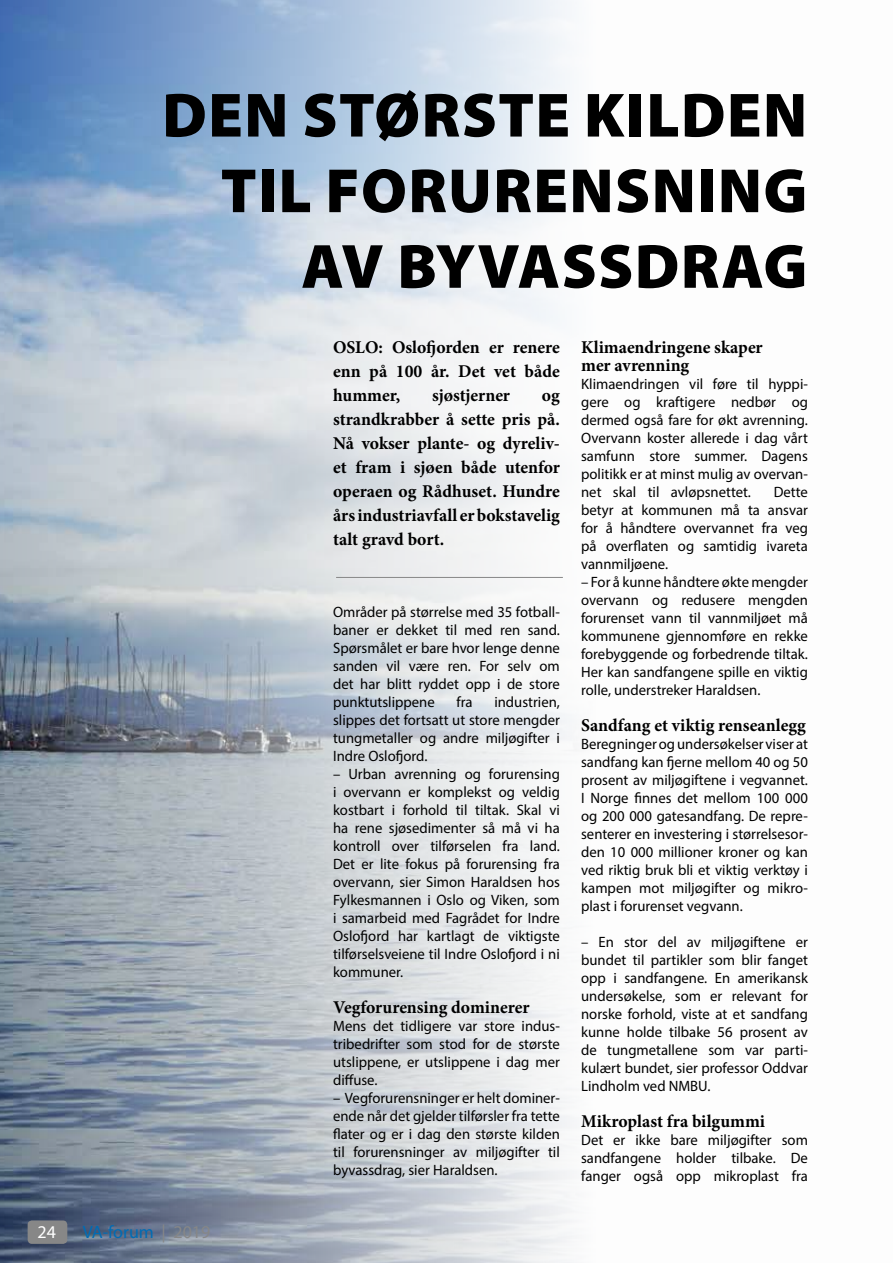
<style>
.page{position:relative;width:893px;height:1263px;background:#fff}
.page>*{position:absolute;margin:0;border:0;box-sizing:border-box;transform-origin:0 0}
.t1{font:900 63px/75.6px "Myriad Pro";letter-spacing:.02em;color:#000;text-align:right}
.t2{font:700 18px/24px "Minion Pro";color:#000;text-align:justify}
.t3{font:18px "Myriad Pro";color:#006cb5}
.t4{font:18px "Myriad Pro";color:#fff}
.t5{font:15px/18px "Myriad Pro";color:#000;text-align:justify}
.s1{color:#878787}
</style>
<div class="page">
<img style="left:0;top:0;width:145px;height:1263px">
<img style="left:145px;top:0;width:432px;height:1263px">
<hr style="left:336px;top:577px;width:227px;height:1px;background:#878787">
<div style="left:28px;top:1220px;width:39px;height:24px;background:#878787;border-radius:4px"></div>
<h1 class="t1" style="left:162px;top:78px;width:647px">DEN STØRSTE KILDEN<br>TIL FORURENSNING<br>AV BYVASSDRAG</h1>
<p class="t4" style="left:38px;top:1220px;width:20px">24</p>
<p class="t3" style="left:83px;top:1220px;width:129px">VA-forum <span class="s1">| 2019</span></p>
<p class="t2" style="left:333px;top:335px;width:228px">OSLO: Oslofjorden er renere enn på 100 år. Det vet både hummer,</p>
<p class="t2" style="left:432px;top:383px;width:80px">sjøstjerner</p>
<p class="t2" style="left:333px;top:383px;width:228px;text-indent:209px">og strandkrabber å sette pris på.<br>Nå vokser plante- og dyreliv&shy;et fram i sjøen både utenfor operaen og Rådhuset. Hundre års industriavfall er bokstavelig talt gravd bort.</p>
<p class="t5" style="left:333px;top:603px;width:228px">Områder på størrelse med 35 fotball&shy;baner er dekket til med ren sand.<br>Spørsmålet er bare hvor lenge denne sanden vil være ren. For selv om det har blitt ryddet opp i de store punktutslippene</p>
<p class="t5" style="left:456px;top:693px;width:18px">fra</p>
<p class="t5" style="left:333px;top:693px;width:228px;text-indent:161px">industrien, slippes det fortsatt ut store mengder tungmetaller og andre miljøgifter i Indre Oslofjord.</p>
<p class="t5" style="left:333px;top:765px;width:228px">– Urban avrenning og forurensing i overvann er komplekst og veldig kostbart i forhold til tiltak. Skal vi ha rene sjøsedimenter så må vi ha kontroll over tilførselen fra land.<br>Det er lite fokus på forurensing fra overvann, sier Simon Haraldsen hos Fylkesmannen i Oslo og Viken, som i samarbeid med Fagrådet for Indre Oslofjord har kartlagt de viktigste tilførselsveiene til Indre Oslofjord i ni kommuner.</p>
<p class="t2" style="left:333px;top:995px;width:198px">Vegforurensing dominerer</p>
<p class="t5" style="left:333px;top:1017px;width:228px">Mens det tidligere var store indus&shy;tribedrifter som stod for de største utslippene, er utslippene i dag mer diffuse.</p>
<p class="t5" style="left:333px;top:1089px;width:228px">– Vegforurensninger er helt dominer&shy;ende når det gjelder tilførsler fra tette flater og er i dag den største kilden til forurensninger av miljøgifter til byvassdrag, sier Haraldsen.</p>
<p class="t2" style="left:581px;top:338px;width:183px;line-height:18px">Klimaendringene skaper mer avrenning</p>
<p class="t5" style="left:581px;top:375px;width:228px">Klimaendringen vil føre til hyppi&shy;gere og kraftigere nedbør og dermed også fare for økt avrenning.<br>Overvann koster allerede i dag vårt samfunn store summer. Dagens politikk er at minst mulig av overvan&shy;net skal til avløpsnettet.</p>
<p class="t5" style="left:581px;top:483px;width:228px;text-indent:193px">Dette betyr at kommunen må ta ansvar for å håndtere overvannet fra veg på overflaten og samtidig ivareta vannmiljøene.</p>
<p class="t5" style="left:581px;top:573px;width:228px">– For å kunne håndtere økte mengder overvann og redusere mengden forurenset vann til vannmiljøet må kommunene gjennomføre en rekke forebyggende og forbedrende tiltak.<br>Her kan sandfangene spille en viktig rolle, understreker Haraldsen.</p>
<p class="t2" style="left:581px;top:713px;width:226px">Sandfang et viktig renseanlegg</p>
<p class="t5" style="left:581px;top:735px;width:228px">Beregninger og undersøkelser viser at sandfang kan fjerne mellom 40 og 50 prosent av miljøgiftene i vegvannet.<br>I Norge finnes det mellom 100 000 og 200 000 gatesandfang. De repre&shy;senterer en investering i størrelsesor&shy;den 10 000 millioner kroner og kan ved riktig bruk bli et viktig verktøy i kampen mot miljøgifter og mikro&shy;plast i forurenset vegvann.</p>
<p class="t5" style="left:581px;top:933px;width:228px">– En stor del av miljøgiftene er bundet til partikler som blir fanget opp i sandfangene. En amerikansk undersøkelse, som er relevant for norske forhold, viste at et sandfang kunne holde tilbake 56 prosent av de tungmetallene som var parti&shy;kulært bundet, sier professor Oddvar Lindholm ved NMBU.</p>
<p class="t2" style="left:581px;top:1109px;width:185px">Mikroplast fra bilgummi</p>
<p class="t5" style="left:581px;top:1131px;width:228px">Det er ikke bare miljøgifter som sandfangene holder tilbake. De fanger også opp mikroplast fra</p>
</div>
